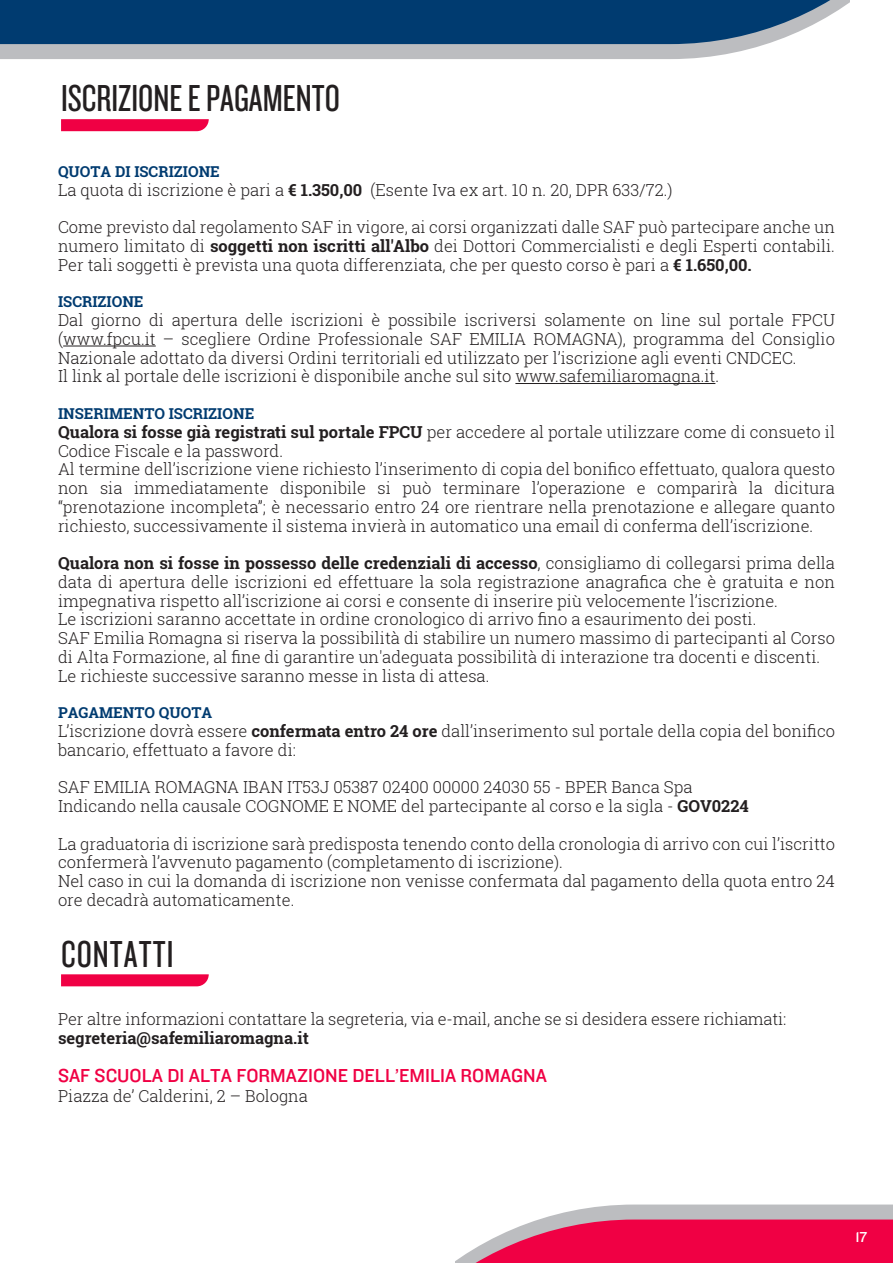
<style>
.page{position:relative;width:893px;height:1263px;background:#fff}
.page>*{position:absolute;margin:0;border:0;box-sizing:border-box;transform-origin:0 0}
.t1{font:39px "Knockout HTF28 Junior Featherwt";color:#231f20}
.t2{font:39px "Knockout HTF28 Junior Featherwt";letter-spacing:.025em;color:#231f20}
.t3{font:19.5px "Knockout HTF31 Junior Middlewt";color:#f00044}
.t4{font:300 16.5px/18.8px "Roboto Slab";color:#231f20}
.t5{font:700 16.5px "Roboto Slab";color:#231f20}
.t6{font:700 15px "Roboto Slab";color:#003b70}
.t7{font:15px "Knockout HTF31 Junior Middlewt";color:#fff}
.s1{font-weight:700}
</style>
<div class="page">
<svg style="left:455px;top:1204px;width:438px;height:59px;background:#e5527d"></svg>
<svg style="left:0;top:44px;width:766px;height:15px;background:#bdbec2"></svg>
<svg style="left:0;top:0;width:849px;height:44px;background:#114878"></svg>
<hr style="left:63px;top:346px;width:93px;height:1px;background:#231f20">
<hr style="left:515px;top:383px;width:200px;height:1px;background:#231f20">
<svg style="left:61px;top:119px;width:148px;height:12px;background:#f00849"></svg>
<svg style="left:61px;top:974px;width:148px;height:12px;background:#f00b4c"></svg>
<h1 class="t1" style="left:61px;top:78px;width:280px">ISCRIZIONE E PAGAMENTO</h1>
<p class="t6" style="left:58px;top:161px;width:163px">QUOTA DI ISCRIZIONE</p>
<p class="t4" style="left:58px;top:180px;width:616px">La quota di iscrizione è pari a <span class="s1">€ 1.350,00</span> (Esente Iva ex art. 10 n. 20, DPR 633/72.)</p>
<p class="t4" style="left:58px;top:217px;width:778px;text-align:justify">Come previsto dal regolamento SAF in vigore, ai corsi organizzati dalle SAF può partecipare anche un numero limitato di <span class="s1">soggetti non iscritti all'Albo</span> dei Dottori Commercialisti e degli Esperti contabili.<br>Per tali soggetti è prevista una quota differenziata, che per questo corso è pari a <span class="s1">€ 1.650,00.</span></p>
<p class="t6" style="left:58px;top:292px;width:87px">ISCRIZIONE</p>
<p class="t4" style="left:58px;top:310px;width:778px">Dal giorno di apertura delle iscrizioni è possibile iscriversi solamente on line sul portale FPCU (www.fpcu.it – scegliere Ordine Professionale SAF EMILIA ROMAGNA), programma del Consiglio Nazionale adottato da diversi Ordini territoriali ed utilizzato per l’iscrizione agli eventi CNDCEC.<br>Il link al portale delle iscrizioni è disponibile anche sul sito www.safemiliaromagna.it.</p>
<p class="t6" style="left:58px;top:403px;width:198px">INSERIMENTO ISCRIZIONE</p>
<p class="t4" style="left:58px;top:422px;width:778px"><span class="s1">Qualora si fosse già registrati sul portale FPCU</span> per accedere al portale utilizzare come di consueto il Codice Fiscale e la password.<br>Al termine dell’iscrizione viene richiesto l’inserimento di copia del bonifico effettuato, qualora questo non sia immediatamente disponibile si può terminare l’operazione e comparirà la dicitura “prenotazione incompleta”; è necessario entro 24 ore rientrare nella prenotazione e allegare quanto richiesto, successivamente il sistema invierà in automatico una email di conferma dell’iscrizione.</p>
<p class="t4" style="left:58px;top:553px;width:779px"><span class="s1">Qualora non si fosse in possesso delle credenziali di accesso</span>, consigliamo di collegarsi prima della data di apertura delle iscrizioni ed effettuare la sola registrazione anagrafica che è gratuita e non impegnativa rispetto all’iscrizione ai corsi e consente di inserire più velocemente l’iscrizione.<br>Le iscrizioni saranno accettate in ordine cronologico di arrivo fino a esaurimento dei posti.<br>SAF Emilia Romagna si riserva la possibilità di stabilire un numero massimo di partecipanti al Corso di Alta Formazione, al fine di garantire un'adeguata possibilità di interazione tra docenti e discenti.<br>Le richieste successive saranno messe in lista di attesa.</p>
<p class="t6" style="left:58px;top:703px;width:156px">PAGAMENTO QUOTA</p>
<p class="t4" style="left:58px;top:721px;width:779px">L’iscrizione dovrà essere <span class="s1">confermata entro 24 ore</span> dall’inserimento sul portale della copia del bonifico bancario, effettuato a favore di:</p>
<p class="t4" style="left:58px;top:777px;width:692px">SAF EMILIA ROMAGNA IBAN IT53J 05387 02400 00000 24030 55 - BPER Banca Spa<br>Indicando nella causale COGNOME E NOME del partecipante al corso e la sigla - <span class="s1">GOV0224</span></p>
<p class="t4" style="left:58px;top:834px;width:778px">La graduatoria di iscrizione sarà predisposta tenendo conto della cronologia di arrivo con cui l’iscritto confermerà l’avvenuto pagamento (completamento di iscrizione).<br>Nel caso in cui la domanda di iscrizione non venisse confermata dal pagamento della quota entro 24 ore decadrà automaticamente.</p>
<h1 class="t2" style="left:61px;top:935px;width:114px">CONTATTI</h1>
<p class="t4" style="left:58px;top:1009px;width:730px">Per altre informazioni contattare la segreteria, via e-mail, anche se si desidera essere richiamati:</p>
<p class="t5" style="left:58px;top:1027px;width:252px">segreteria@safemiliaromagna.it</p>
<p class="t3" style="left:58px;top:1065px;width:490px">SAF SCUOLA DI ALTA FORMAZIONE DELL’EMILIA ROMAGNA</p>
<p class="t4" style="left:58px;top:1086px;width:251px">Piazza de’ Calderini, 2 – Bologna</p>
<p class="t7" style="left:855px;top:1229px;width:13px">17</p>
</div>
